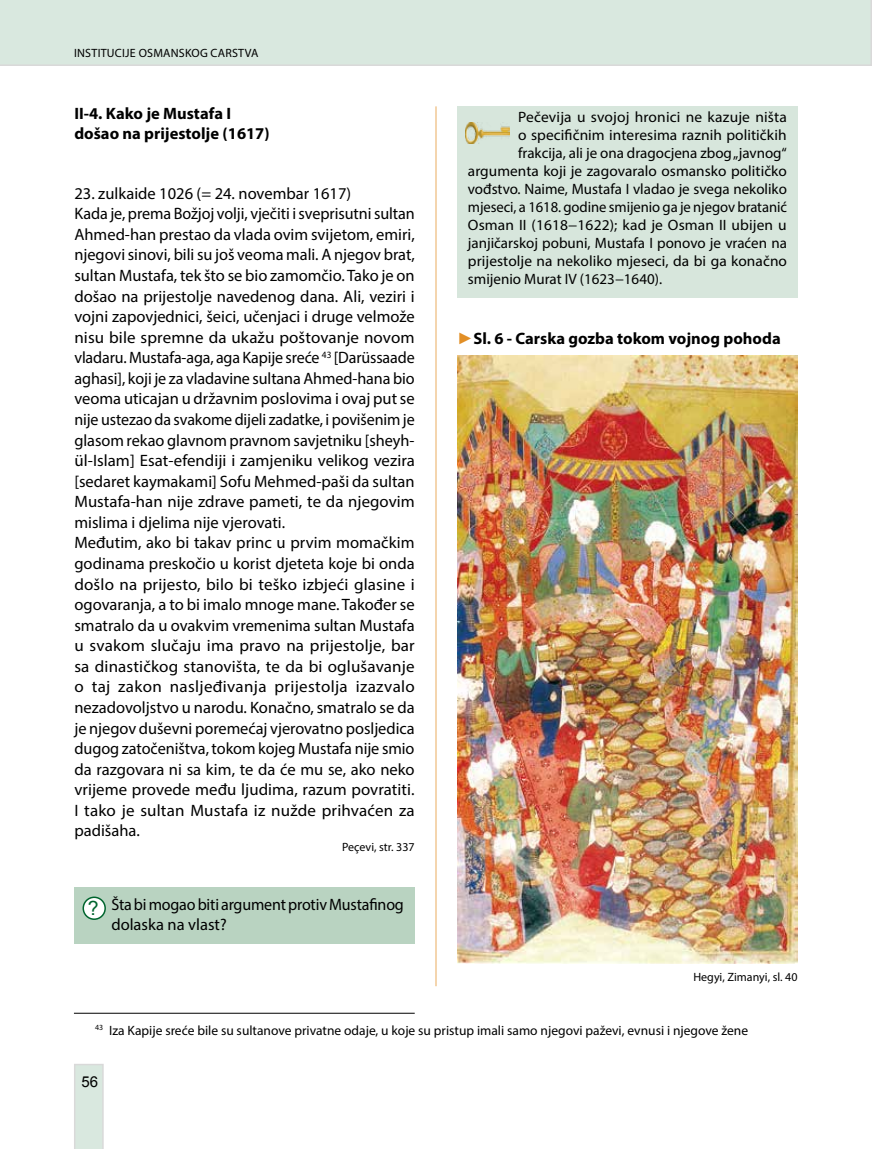
<style>
.page{position:relative;width:872px;height:1149px;background:#fff}
.page>*{position:absolute;margin:0;border:0;box-sizing:border-box;transform-origin:0 0}
.t1{font:19.5px "Arial";color:#00652e}
.t2{font:16.5px/20.5px "Myriad Pro";color:#000}
.t3{font:700 16.5px/19.8px "Myriad Pro";color:#000}
.t4{font:15px "Myriad Pro";color:#000}
.t5{font:15px "Arial";color:#000}
.t6{font:13.5px "Myriad Pro";color:#000}
.t7{font:12px "Myriad Pro";color:#000}
.t8{font:12px "Myriad Pro";letter-spacing:.02em;color:#000}
.s1{font-family:"Times New Roman";color:#e28f26}
</style>
<div class="page">
<div style="left:0;top:0;width:872px;height:66px;background:#d9e8df"></div>
<svg style="left:74px;top:1064px;width:30px;height:84px;background:#d9e6de"></svg>
<hr style="left:435px;top:106px;width:2px;height:879px;background:#e28f26">
<div style="left:457px;top:106px;width:340px;height:192px;background:#d7e6dc"></div>
<img style="left:466px;top:122px;width:43px;height:21px">
<div style="left:74px;top:887px;width:341px;height:56px;background:#b9d3c1"></div>
<div style="left:83px;top:897px;width:22px;height:21px;background:#fff;border-radius:50%"></div>
<div style="left:82px;top:896px;width:24px;height:23px;border:2px solid #00652e;border-radius:50%"></div>
<img style="left:457px;top:355px;width:340px;height:608px">
<hr style="left:74px;top:1012px;width:341px;height:1px;background:#000">
<p class="t8" style="left:74px;top:46px;width:186px">Institucije osmanskog carstva</p>
<p class="t3" style="left:74px;top:103px;width:197px">II-4. Kako je Mustafa I došao na prijestolje (1617)</p>
<p class="t2" style="left:74px;top:183px;width:342px">23. zulkaide 1026 (= 24. novembar 1617)<br>Kada je, prema Božjoj volji, vječiti i sveprisutni sultan Ahmed-han prestao da vlada ovim svijetom, emiri, njegovi sinovi, bili su još veoma mali. A njegov brat, sultan Mustafa, tek što se bio zamomčio. Tako je on došao na prijestolje navedenog dana. Ali, veziri i vojni zapovjednici, šeici, učenjaci i druge velmože nisu bile spremne da ukažu poštovanje novom vladaru. Mustafa-aga, aga Kapije sreće <sup>43</sup> [Darüssaade aghasi], koji je za vladavine sultana Ahmed-hana bio veoma uticajan u državnim poslovima i ovaj put se nije ustezao da svakome dijeli zadatke, i povišenim je glasom rekao glavnom pravnom savjetniku [sheyh&shy;ül-Islam] Esat-efendiji i zamjeniku velikog vezira [sedaret kaymakami] Sofu Mehmed-paši da sultan Mustafa-han nije zdrave pameti, te da njegovim mislima i djelima nije vjerovati.<br>Međutim, ako bi takav princ u prvim momačkim godinama preskočio u korist djeteta koje bi onda došlo na prijesto, bilo bi teško izbjeći glasine i ogovaranja, a to bi imalo mnoge mane. Također se smatralo da u ovakvim vremenima sultan Mustafa u svakom slučaju ima pravo na prijestolje, bar sa dinastičkog stanovišta, te da bi oglušavanje o taj zakon nasljeđivanja prijestolja izazvalo nezadovoljstvo u narodu. Konačno, smatralo se da je njegov duševni poremećaj vjerovatno posljedica dugog zatočeništva, tokom kojeg Mustafa nije smio da razgovara ni sa kim, te da će mu se, ako neko vrijeme provede među ljudima, razum povratiti.<br>I tako je sultan Mustafa iz nužde prihvaćen za padišaha.</p>
<p class="t7" style="left:342px;top:839px;width:74px">Peçevi, str. 337</p>
<p class="t1" style="left:88px;top:894px;width:12px">?</p>
<p class="t2" style="left:111px;top:894px;width:294px;line-height:19.8px">Šta bi mogao biti argument protiv Mustafinog dolaska na vlast?</p>
<p class="t4" style="left:518px;top:108px;width:270px">Pečevija u svojoj hronici ne kazuje ništa</p>
<p class="t4" style="left:518px;top:126px;width:270px">o specifičnim interesima raznih političkih</p>
<p class="t4" style="left:518px;top:144px;width:270px">frakcija, ali je ona dragocjena zbog „javnog“</p>
<p class="t4" style="left:468px;top:162px;width:320px">argumenta koji je zagovaralo osmansko političko</p>
<p class="t4" style="left:468px;top:180px;width:320px">vođstvo. Naime, Mustafa I vladao je svega nekoliko</p>
<p class="t4" style="left:468px;top:198px;width:320px">mjeseci, a 1618. godine smijenio ga je njegov bratanić</p>
<p class="t4" style="left:468px;top:216px;width:320px">Osman II (1618−1622); kad je Osman II ubijen u</p>
<p class="t4" style="left:468px;top:234px;width:320px">janjičarskoj pobuni, Mustafa I ponovo je vraćen na</p>
<p class="t4" style="left:468px;top:252px;width:321px">prijestolje na nekoliko mjeseci, da bi ga konačno</p>
<p class="t4" style="left:468px;top:270px;width:196px">smijenio Murat IV (1623−1640).</p>
<p class="t3" style="left:457px;top:327px;width:325px"><span class="s1">►</span>Sl. 6 - Carska gozba tokom vojnog pohoda</p>
<p class="t7" style="left:693px;top:969px;width:106px">Hegyi, Zimanyi, sl. 40</p>
<p class="t6" style="left:95px;top:1021px;width:654px"><sup>43</sup> Iza Kapije sreće bile su sultanove privatne odaje, u koje su pristup imali samo njegovi paževi, evnusi i njegove žene</p>
<p class="t5" style="left:81px;top:1071px;width:18px">56</p>
</div>
